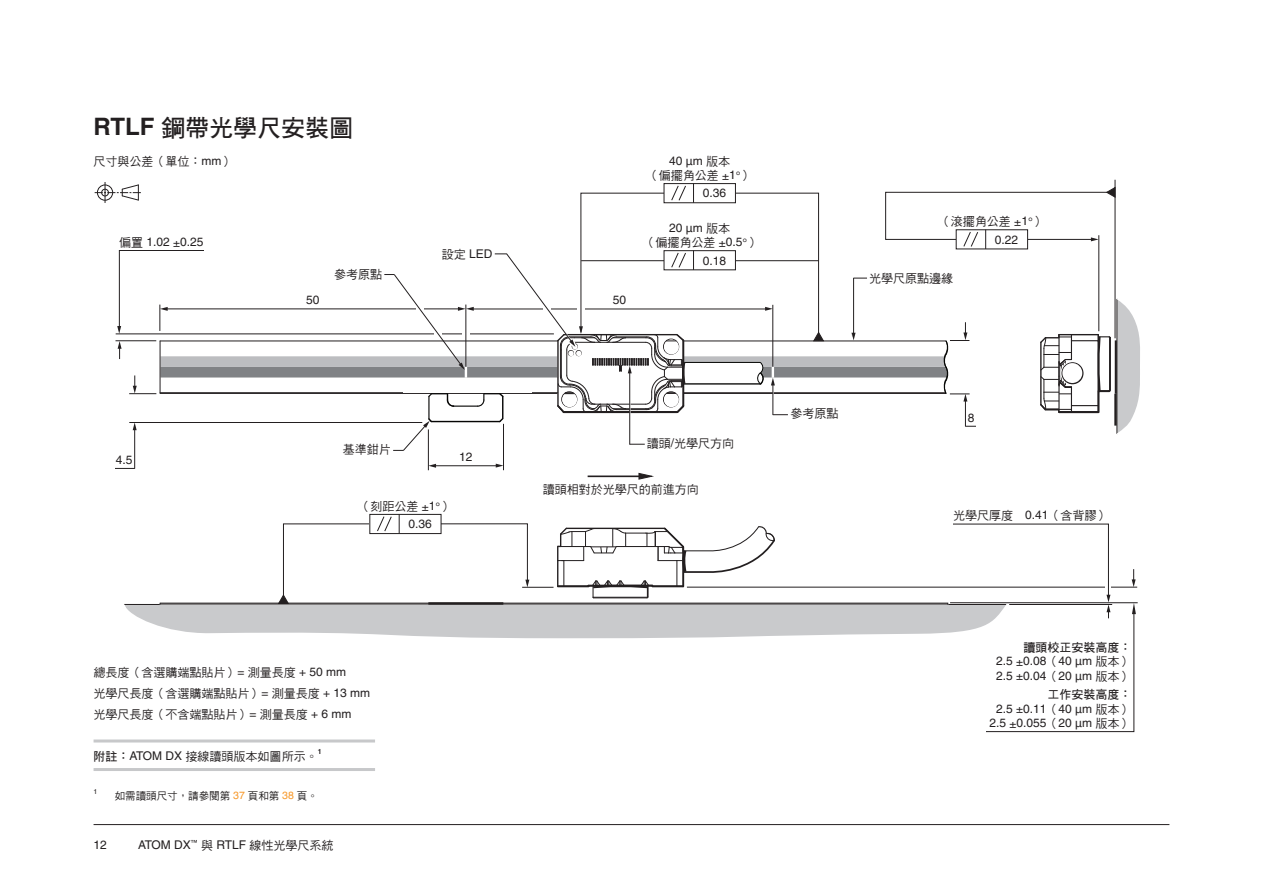
<style>
.page{position:relative;width:1263px;height:893px;background:#fff}
.page>*{position:absolute;margin:0;border:0;box-sizing:border-box;transform-origin:0 0}
.Heading_1__16pt_bold{font:24px "DF Hei W7 WIN BF";color:#231f20}
.Figure_annotation_right-aligned{font:12px "Helvetica LT Pro";color:#231f20}
._8pt_Body_Text{font:12px "DF Hei W5 WIN BF";color:#231f20}
.Figure_annotation_centred{font:12px "DF Hei W5 WIN BF";color:#231f20}
.Figure_annotation_centred-2{font:12px "Helvetica LT Pro";color:#231f20}
.Figure_annotation_right-aligned-2{font:12px "DF Hei W5 WIN BF";color:#231f20}
._8pt_Note{font:12px "DF Hei W5 WIN BF";color:#231f20}
.Figure_annotation_left-aligned{font:12px "DF Hei W5 WIN BF";color:#231f20}
.Figure_annotation_right-aligned-3{font:12px "DF Hei W7 WIN BF";color:#231f20}
.Figure_annotation_left-aligned-2{font:12px "Helvetica LT Pro";color:#231f20}
.Footnote{font:10.5px "DF Hei W5 WIN BF";color:#231f20}
._8pt_Note-2{font:700 7.05px "Helvetica LT Pro";color:#231f20}
.Footnote-2{font:7.05px "Helvetica LT Pro";color:#231f20}
.s1{font-family:"Helvetica LT Pro";font-weight:700}
.s2{font-family:"Helvetica LT Pro"}
.s3{font-family:"DF Hei W5 WIN BF"}
.s4{font-family:"DF Hei W7 WIN BF"}
.s5{font-family:"Helvetica LT Pro";color:#f79727}
</style>
<div class="page">
<hr style="left:94px;top:824px;width:1075px;height:1px;background:#231f20">
<hr style="left:687px;top:587px;width:450px;height:1px;background:#231f20">
<div style="left:161px;top:367px;width:396px;height:10px;background:#808285"></div>
<hr style="left:160px;top:393px;width:397px;height:1px;background:#231f20">
<div style="left:160px;top:356px;width:397px;height:11px;background:#bcbdc0"></div>
<hr style="left:160px;top:340px;width:398px;height:1px;background:#231f20">
<hr style="left:160px;top:392px;width:398px;height:1px;background:#231f20">
<hr style="left:160px;top:341px;width:1px;height:52px;background:#231f20">
<hr style="left:116px;top:334px;width:438px;height:1px;background:#231f20">
<hr style="left:116px;top:340px;width:40px;height:1px;background:#231f20">
<svg style="left:118px;top:341px;width:4px;height:18px"></svg>
<hr style="left:1115px;top:180px;width:1px;height:158px;background:#231f20">
<hr style="left:434px;top:465px;width:63px;height:1px;background:#231f20">
<svg style="left:429px;top:464px;width:7px;height:4px"></svg>
<svg style="left:496px;top:464px;width:7px;height:4px"></svg>
<hr style="left:428px;top:429px;width:1px;height:41px;background:#231f20">
<hr style="left:503px;top:424px;width:1px;height:46px;background:#231f20">
<hr style="left:129px;top:422px;width:293px;height:1px;background:#231f20">
<hr style="left:134px;top:427px;width:1px;height:42px;background:#231f20">
<svg style="left:115px;top:468px;width:20px;height:1px"></svg>
<svg style="left:133px;top:423px;width:4px;height:7px"></svg>
<svg style="left:129px;top:375px;width:27px;height:19px"></svg>
<hr style="left:950px;top:602px;width:188px;height:1px;background:#231f20">
<svg style="left:986px;top:614px;width:148px;height:118px"></svg>
<svg style="left:1132px;top:603px;width:4px;height:11px"></svg>
<svg style="left:1132px;top:569px;width:4px;height:18px"></svg>
<hr style="left:1009px;top:604px;width:103px;height:1px;background:#231f20">
<hr style="left:166px;top:309px;width:293px;height:1px;background:#231f20">
<svg style="left:117px;top:250px;width:178px;height:84px"></svg>
<svg style="left:124px;top:514px;width:987px;height:124px"></svg>
<svg style="left:384px;top:183px;width:756px;height:268px"></svg>
<svg style="left:95px;top:182px;width:46px;height:21px"></svg>
<hr style="left:94px;top:739px;width:281px;height:3px;background:#c7c8ca">
<hr style="left:94px;top:768px;width:281px;height:3px;background:#c7c8ca">
<div style="left:976px;top:421px;width:71px;height:10px;background:#fff"></div>
<div style="left:796px;top:520px;width:156px;height:23px;background:#fff"></div>
<div style="left:204px;top:247px;width:127px;height:9px;background:#fff"></div>
<hr style="left:588px;top:475px;width:57px;height:2px;background:#231f20">
<svg style="left:638px;top:472px;width:15px;height:8px"></svg>
<p class="Heading_1__16pt_bold" style="left:94px;top:116px;width:261px"><span class="s1">RTLF</span> 鋼帶光學尺安裝圖</p>
<p class="_8pt_Body_Text" style="left:94px;top:155px;width:141px">尺寸與公差（單位：<span class="s2">mm</span>）</p>
<p class="Figure_annotation_left-aligned-2" style="left:119px;top:235px;width:86px"><span class="s3">偏置</span> 1.02 ±0.25</p>
<p class="Figure_annotation_right-aligned-2" style="left:334px;top:269px;width:49px">參考原點</p>
<p class="Figure_annotation_right-aligned" style="left:442px;top:247px;width:52px"><span class="s3">設定</span> LED</p>
<p class="Figure_annotation_centred-2" style="left:306px;top:293px;width:15px">50</p>
<p class="Figure_annotation_centred-2" style="left:613px;top:293px;width:15px">50</p>
<p class="Figure_annotation_centred-2" style="left:669px;top:154px;width:62px">40 μm <span class="s3">版本</span></p>
<p class="Figure_annotation_centred" style="left:647px;top:170px;width:107px">（偏擺角公差 <span class="s2">±1°</span>）</p>
<p class="Figure_annotation_centred-2" style="left:703px;top:186px;width:25px">0.36</p>
<p class="Figure_annotation_centred-2" style="left:669px;top:221px;width:62px">20 μm <span class="s3">版本</span></p>
<p class="Figure_annotation_centred" style="left:643px;top:237px;width:117px">（偏擺角公差 <span class="s2">±0.5°</span>）</p>
<p class="Figure_annotation_centred-2" style="left:703px;top:253px;width:25px">0.18</p>
<p class="Figure_annotation_centred" style="left:939px;top:216px;width:107px">（滾擺角公差 <span class="s2">±1°</span>）</p>
<p class="Figure_annotation_left-aligned" style="left:869px;top:272px;width:85px">光學尺原點邊緣</p>
<p class="Figure_annotation_centred-2" style="left:995px;top:232px;width:25px">0.22</p>
<p class="Figure_annotation_right-aligned" style="left:116px;top:453px;width:18px">4.5</p>
<p class="Figure_annotation_right-aligned-2" style="left:343px;top:444px;width:49px">基準鉗片</p>
<p class="Figure_annotation_centred-2" style="left:459px;top:450px;width:15px">12</p>
<p class="Figure_annotation_centred" style="left:359px;top:500px;width:95px">（刻距公差 <span class="s2">±1°</span>）</p>
<p class="Figure_annotation_centred-2" style="left:408px;top:517px;width:25px">0.36</p>
<p class="Figure_annotation_left-aligned" style="left:647px;top:438px;width:89px">讀頭<span class="s2">/</span>光學尺方向</p>
<p class="Figure_annotation_centred" style="left:543px;top:484px;width:157px">讀頭相對於光學尺的前進方向</p>
<p class="Figure_annotation_left-aligned" style="left:790px;top:408px;width:49px">參考原點</p>
<p class="Figure_annotation_left-aligned-2" style="left:968px;top:411px;width:8px">8</p>
<p class="Figure_annotation_right-aligned-2" style="left:953px;top:510px;width:157px">光學尺厚度　<span class="s2">0.41</span>（含背膠）</p>
<p class="_8pt_Body_Text" style="left:94px;top:666px;width:254px">總長度（含選購端點貼片）<span class="s2">=</span> 測量長度 <span class="s2">+ 50 mm</span></p>
<p class="_8pt_Body_Text" style="left:94px;top:687px;width:278px">光學尺長度（含選購端點貼片）<span class="s2">=</span> 測量長度 <span class="s2">+ 13 mm</span></p>
<p class="_8pt_Body_Text" style="left:94px;top:708px;width:260px">光學尺長度（不含端點貼片）<span class="s2">=</span> 測量長度 <span class="s2">+ 6 mm</span></p>
<p class="_8pt_Note" style="left:94px;top:750px;width:226px"><span class="s4">附註：</span><span class="s2">ATOM DX</span> 接線讀頭版本如圖所示。</p>
<p class="_8pt_Note-2" style="left:318px;top:747px;width:5px">1</p>
<p class="Footnote-2" style="left:94px;top:787px;width:5px">1</p>
<p class="Footnote" style="left:115px;top:791px;width:205px">如需讀頭尺寸，請參閱第 <span class="s5">37</span> 頁和第 <span class="s5">38</span> 頁。</p>
<p class="Figure_annotation_right-aligned" style="left:94px;top:838px;width:15px">12</p>
<p class="Figure_annotation_right-aligned" style="left:138px;top:838px;width:197px">ATOM DX<sup>™</sup> <span class="s3">與</span> RTLF <span class="s3">線性光學尺系統</span></p>
<p class="Figure_annotation_right-aligned-3" style="left:1023px;top:641px;width:109px">讀頭校正安裝高度：</p>
<p class="Figure_annotation_right-aligned" style="left:996px;top:654px;width:137px">2.5 ±0.08<span class="s3">（</span>40 μm <span class="s3">版本）</span></p>
<p class="Figure_annotation_right-aligned" style="left:996px;top:668px;width:137px">2.5 ±0.04<span class="s3">（</span>20 μm <span class="s3">版本）</span></p>
<p class="Figure_annotation_right-aligned-3" style="left:1047px;top:689px;width:85px">工作安裝高度：</p>
<p class="Figure_annotation_right-aligned" style="left:996px;top:702px;width:137px">2.5 ±0.11<span class="s3">（</span>40 μm <span class="s3">版本）</span></p>
<p class="Figure_annotation_right-aligned" style="left:989px;top:716px;width:143px">2.5 ±0.055<span class="s3">（</span>20 μm <span class="s3">版本）</span></p>
</div>
